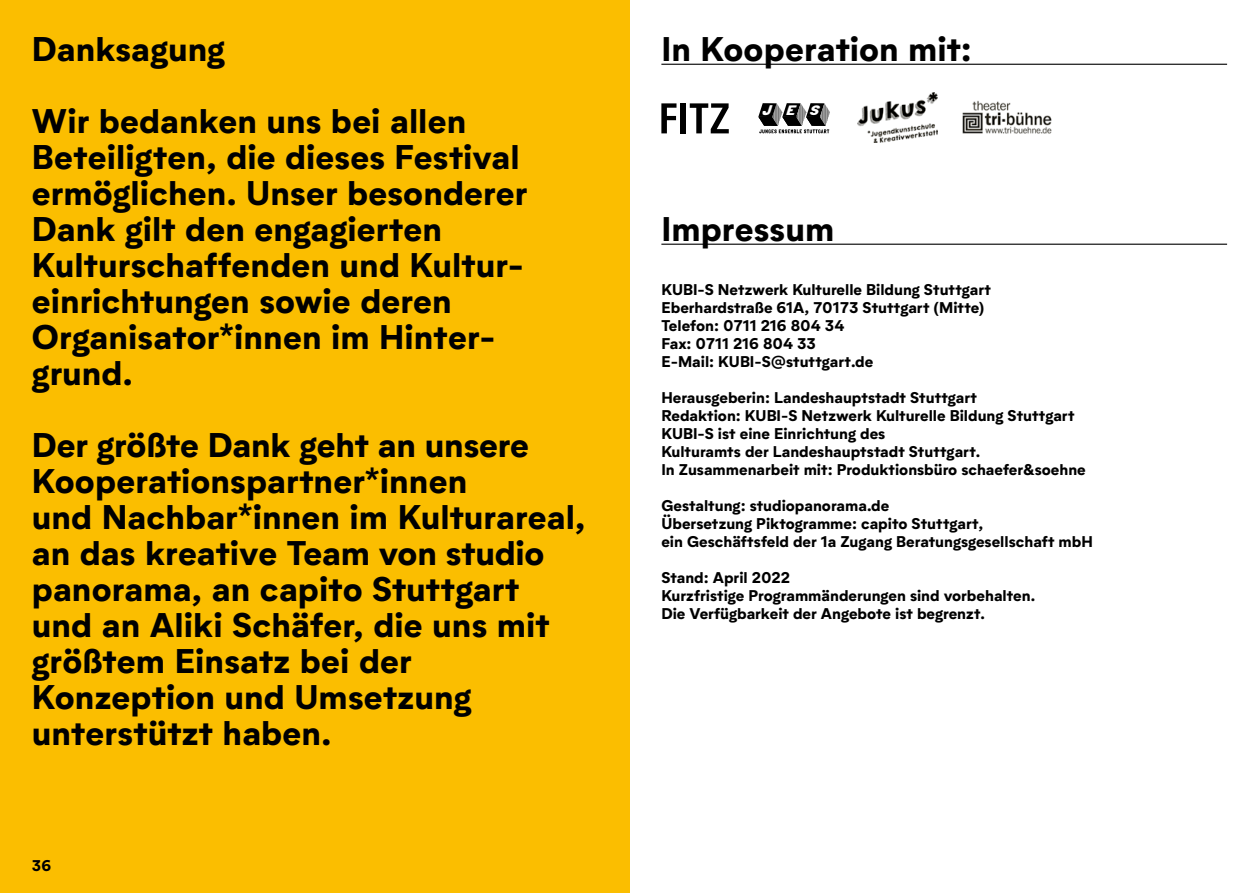
<style>
.page{position:relative;width:1259px;height:893px;background:#fff}
.page>*{position:absolute;margin:0;border:0;box-sizing:border-box;transform-origin:0 0}
.Programm_Headline_2{font:700 33px/36px "Biotif";letter-spacing:.005em;color:#000}
.Text_2{font:700 15px/18px "Biotif";color:#000}
.t1{font:italic 13.8px "Londrina Solid";color:#fff;scale:1.32 1}
</style>
<div class="page">
<svg style="left:758px;top:103px;width:72px;height:30px"></svg>
<img style="left:858px;top:93px;width:79px;height:50px">
<img style="left:962px;top:100px;width:90px;height:34px">
<svg style="left:661px;top:103px;width:68px;height:30px"></svg>
<div style="left:680px;top:103px;width:6px;height:30px;background:#000"></div>
<hr style="left:661px;top:64px;width:566px;height:1px;background:#000">
<hr style="left:661px;top:244px;width:566px;height:1px;background:#000">
<div style="left:0;top:0;width:629px;height:893px;background:#fbbe00"></div>
<h2 class="Programm_Headline_2" style="left:32px;top:12px;width:436px;line-height:72px">Danksagung<br>Wir bedanken uns bei allen</h2>
<h2 class="Programm_Headline_2" style="left:32px;top:138px;width:497px">Beteiligten, die dieses Festival ermöglichen. Unser besonderer<br>Dank gilt den engagierten<br>Kulturschaffenden und Kultur&shy;einrichtungen sowie deren<br>Organisator*innen im Hinter&shy;grund.</h2>
<h2 class="Programm_Headline_2" style="left:32px;top:426px;width:555px">Der größte Dank geht an unsere<br>Kooperationspartner*innen<br>und Nachbar*innen im Kulturareal, an das kreative Team von studio panorama, an capito Stuttgart und an -Aliki Schäfer, die uns mit größtem Einsatz bei der<br>Konzeption und Umsetzung unterstützt haben.</h2>
<p class="Text_2" style="left:32px;top:856px;width:21px">36</p>
<h2 class="Programm_Headline_2" style="left:661px;top:30px;width:312px">In Kooperation mit:</h2>
<p class="t1" style="left:762px;top:102px;width:48px">JES</p>
<h2 class="Programm_Headline_2" style="left:661px;top:210px;width:174px">Impressum</h2>
<p class="Text_2" style="left:661px;top:280px;width:331px">KUBI-S Netzwerk Kulturelle Bildung Stuttgart</p>
<p class="Text_2" style="left:661px;top:298px;width:325px">Eberhardstraße 61A, 70173 Stuttgart (Mitte)</p>
<p class="Text_2" style="left:661px;top:316px;width:184px">Telefon: 0711 216 804 34</p>
<p class="Text_2" style="left:661px;top:334px;width:156px">Fax: 0711 216 804 33</p>
<p class="Text_2" style="left:661px;top:352px;width:213px">E-Mail: KUBI-S@stuttgart.de</p>
<p class="Text_2" style="left:661px;top:388px;width:317px">Herausgeberin: Landeshauptstadt Stuttgart</p>
<p class="Text_2" style="left:661px;top:406px;width:415px">Redaktion: KUBI-S Netzwerk Kulturelle Bildung Stuttgart</p>
<p class="Text_2" style="left:661px;top:424px;width:320px">KUBI-S ist eine Einrichtung des<br>Kulturamts der Landeshauptstadt Stuttgart.</p>
<p class="Text_2" style="left:661px;top:460px;width:426px">In Zusammenarbeit mit: Produktionsbüro schaefer&amp;soehne</p>
<p class="Text_2" style="left:661px;top:496px;width:229px">Gestaltung: studiopanorama.de</p>
<p class="Text_2" style="left:661px;top:514px;width:433px">Übersetzung Piktogramme: capito Stuttgart,<br>ein Geschäftsfeld der 1a Zugang Beratungsgesellschaft mbH</p>
<p class="Text_2" style="left:661px;top:568px;width:375px">Stand: April 2022<br>Kurzfristige Programmänderungen sind vorbehalten.<br>Die Verfügbarkeit der Angebote ist begrenzt.</p>
</div>
